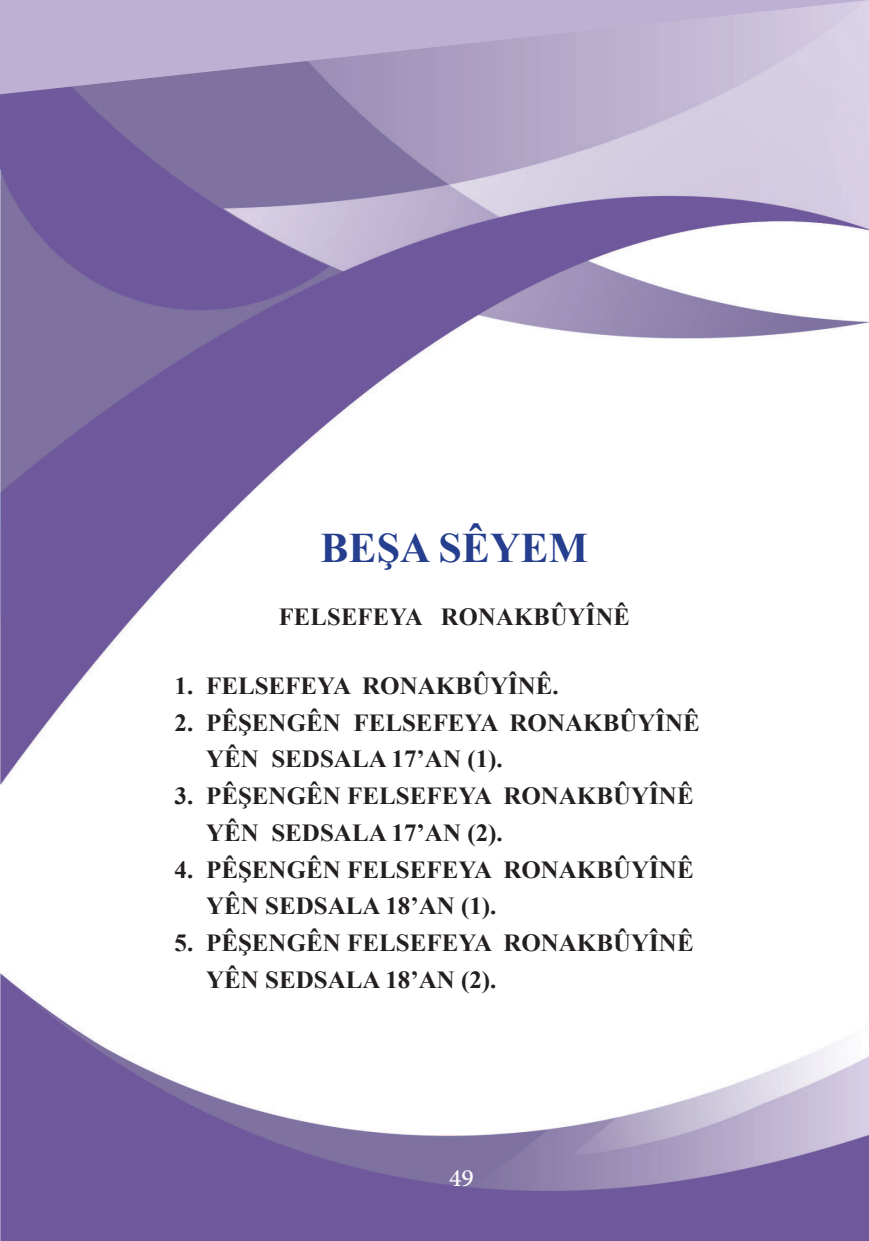
<style>
.page{position:relative;width:869px;height:1241px;background:#fff}
.page>*{position:absolute;margin:0;border:0;box-sizing:border-box;transform-origin:0 0}
.Beş{font:700 42px "Times New Roman";color:#253f8e}
.t1{font:35px "Adobe Arabic";color:#fff}
.bend{font:700 24.5px/36.8px "Times New Roman";color:#231f20}
</style>
<div class="page">
<img style="left:0;top:94px;width:868px;height:1146px">
<svg style="left:0;top:0;width:868px;height:94px;background:#b9adce"></svg>
<p class="Beş" style="left:320px;top:518px;width:269px">BEŞA SÊYEM</p>
<p class="bend" style="left:278px;top:598px;width:352px">FELSEFEYA RONAKBÛYÎNÊ</p>
<p class="bend" style="left:174px;top:666px;width:385px">1. FELSEFEYA RONAKBÛYÎNÊ.</p>
<p class="bend" style="left:206px;top:703px;width:495px;text-indent:-32px">2. PÊŞENGÊN FELSEFEYA RONAKBÛYÎNÊ<br>YÊN SEDSALA 17’AN (1).</p>
<p class="bend" style="left:206px;top:776px;width:489px;text-indent:-32px">3. PÊŞENGÊN FELSEFEYA RONAKBÛYÎNÊ<br>YÊN SEDSALA 17’AN (2).</p>
<p class="bend" style="left:206px;top:850px;width:489px;text-indent:-32px">4. PÊŞENGÊN FELSEFEYA RONAKBÛYÎNÊ<br>YÊN SEDSALA 18’AN (1).</p>
<p class="bend" style="left:206px;top:923px;width:489px;text-indent:-32px">5. PÊŞENGÊN FELSEFEYA RONAKBÛYÎNÊ<br>YÊN SEDSALA 18’AN (2).</p>
<p class="t1" style="left:449px;top:1153px;width:26px">49</p>
</div>
